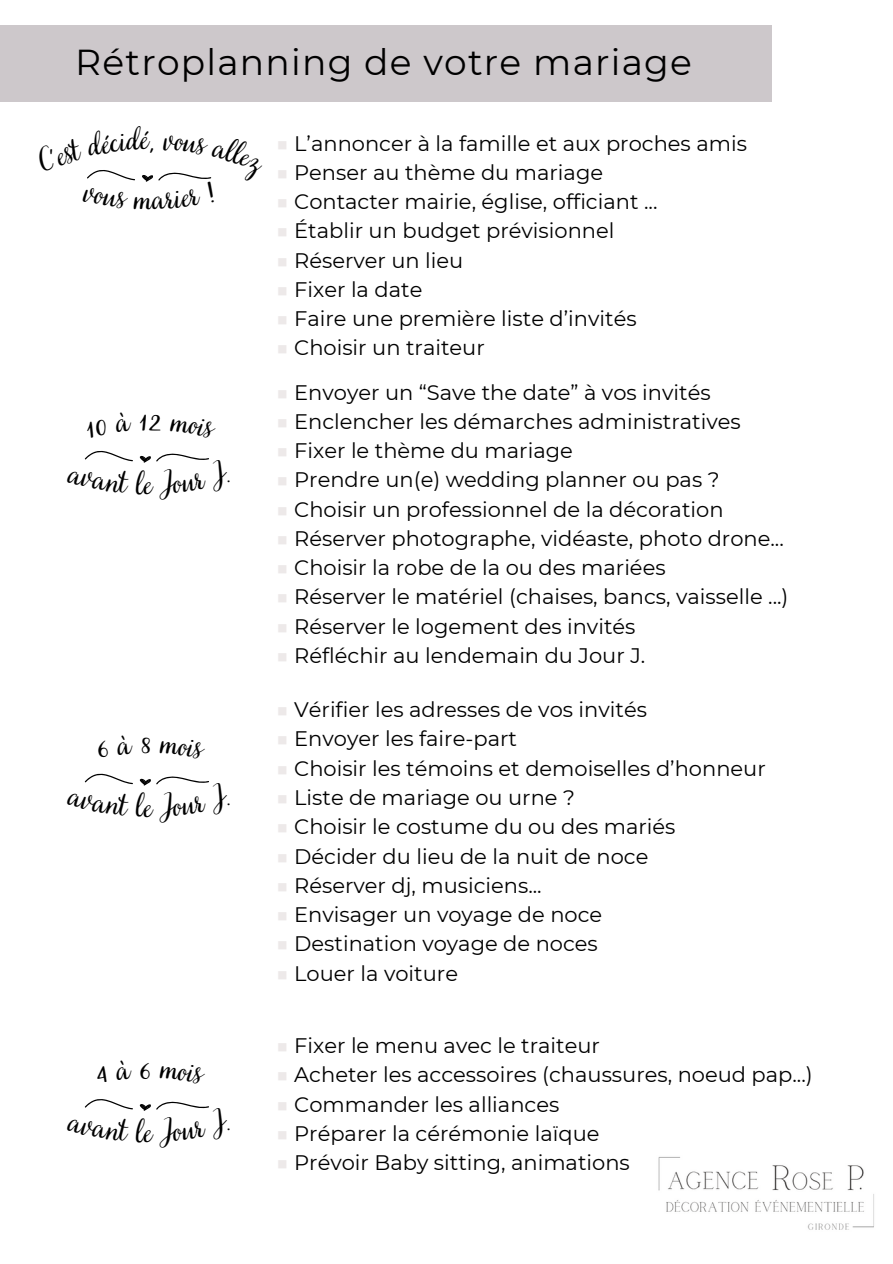
<style>
.page{position:relative;width:893px;height:1264px;background:#fff}
.page>*{position:absolute;margin:0;border:0;box-sizing:border-box;transform-origin:0 0}
.t1{font:36px "Montserrat";letter-spacing:.035em;color:#000}
.t2{font:30px "Very Berry Pro";color:#000}
.t3{font:21px "Montserrat";color:#000}
.s1{color:#ede9e9}
</style>
<div class="page">
<div style="left:0;top:25px;width:771px;height:77px;background:#cdc8cb"></div>
<img style="left:658px;top:1157px;width:216px;height:73px">
<svg style="left:87px;top:170px;width:125px;height:12px"></svg>
<svg style="left:84px;top:451px;width:125px;height:12px"></svg>
<svg style="left:84px;top:773px;width:125px;height:13px"></svg>
<svg style="left:84px;top:1099px;width:125px;height:12px"></svg>
<p class="t1" style="left:75px;top:40px;width:618px">Rétroplanning de votre mariage</p>
<p class="t2" style="left:149px;top:119px;width:7px">,</p>
<p class="t2" style="left:144px;top:463px;width:10px">e</p>
<p class="t2" style="left:144px;top:786px;width:10px">e</p>
<p class="t2" style="left:144px;top:1111px;width:10px">e</p>
<p class="t3" style="left:276px;top:130px;width:472px"><span class="s1">■</span> L’annoncer à la famille et aux proches amis</p>
<p class="t3" style="left:276px;top:159px;width:328px"><span class="s1">■</span> Penser au thème du mariage</p>
<p class="t3" style="left:276px;top:189px;width:383px"><span class="s1">■</span> Contacter mairie, église, officiant ...</p>
<p class="t3" style="left:276px;top:218px;width:340px"><span class="s1">■</span> Établir un budget prévisionnel</p>
<p class="t3" style="left:276px;top:247px;width:189px"><span class="s1">■</span> Réserver un lieu</p>
<p class="t3" style="left:276px;top:276px;width:148px"><span class="s1">■</span> Fixer la date</p>
<p class="t3" style="left:276px;top:306px;width:362px"><span class="s1">■</span> Faire une première liste d’invités</p>
<p class="t3" style="left:276px;top:335px;width:210px"><span class="s1">■</span> Choisir un traiteur</p>
<p class="t3" style="left:276px;top:379px;width:436px"><span class="s1">■</span> Envoyer un “Save the date” à vos invités</p>
<p class="t3" style="left:276px;top:408px;width:466px"><span class="s1">■</span> Enclencher les démarches administratives</p>
<p class="t3" style="left:276px;top:438px;width:298px"><span class="s1">■</span> Fixer le thème du mariage</p>
<p class="t3" style="left:276px;top:467px;width:445px"><span class="s1">■</span> Prendre un(e) wedding planner ou pas ?</p>
<p class="t3" style="left:276px;top:496px;width:449px"><span class="s1">■</span> Choisir un professionnel de la décoration</p>
<p class="t3" style="left:276px;top:525px;width:509px"><span class="s1">■</span> Réserver photographe, vidéaste, photo drone...</p>
<p class="t3" style="left:276px;top:555px;width:391px"><span class="s1">■</span> Choisir la robe de la ou des mariées</p>
<p class="t3" style="left:276px;top:584px;width:514px"><span class="s1">■</span> Réserver le matériel (chaises, bancs, vaisselle ...)</p>
<p class="t3" style="left:276px;top:613px;width:361px"><span class="s1">■</span> Réserver le logement des invités</p>
<p class="t3" style="left:276px;top:642px;width:370px"><span class="s1">■</span> Réfléchir au lendemain du Jour J.</p>
<p class="t3" style="left:276px;top:697px;width:372px"><span class="s1">■</span> Vérifier les adresses de vos invités</p>
<p class="t3" style="left:276px;top:726px;width:242px"><span class="s1">■</span> Envoyer les faire-part</p>
<p class="t3" style="left:276px;top:755px;width:491px"><span class="s1">■</span> Choisir les témoins et demoiselles d’honneur</p>
<p class="t3" style="left:276px;top:784px;width:300px"><span class="s1">■</span> Liste de mariage ou urne ?</p>
<p class="t3" style="left:276px;top:814px;width:401px"><span class="s1">■</span> Choisir le costume du ou des mariés</p>
<p class="t3" style="left:276px;top:843px;width:374px"><span class="s1">■</span> Décider du lieu de la nuit de noce</p>
<p class="t3" style="left:276px;top:872px;width:267px"><span class="s1">■</span> Réserver dj, musiciens...</p>
<p class="t3" style="left:276px;top:901px;width:327px"><span class="s1">■</span> Envisager un voyage de noce</p>
<p class="t3" style="left:276px;top:931px;width:323px"><span class="s1">■</span> Destination voyage de noces</p>
<p class="t3" style="left:276px;top:960px;width:183px"><span class="s1">■</span> Louer la voiture</p>
<p class="t3" style="left:276px;top:1032px;width:325px"><span class="s1">■</span> Fixer le menu avec le traiteur</p>
<p class="t3" style="left:276px;top:1062px;width:538px"><span class="s1">■</span> Acheter les accessoires (chaussures, noeud pap...)</p>
<p class="t3" style="left:276px;top:1091px;width:285px"><span class="s1">■</span> Commander les alliances</p>
<p class="t3" style="left:276px;top:1120px;width:325px"><span class="s1">■</span> Préparer la cérémonie laïque</p>
<p class="t3" style="left:276px;top:1149px;width:355px"><span class="s1">■</span> Prévoir Baby sitting, animations</p>
</div>
